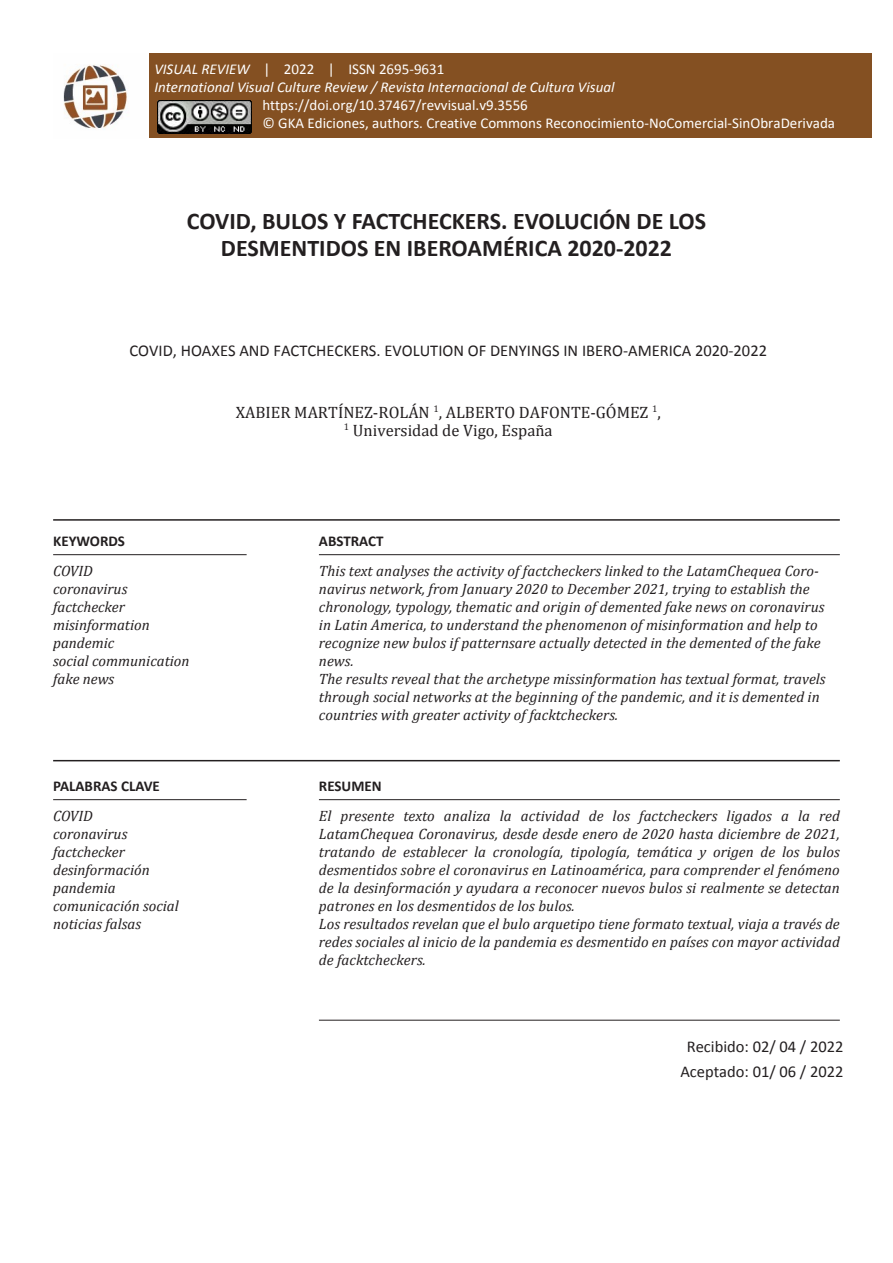
<style>
.page{position:relative;width:893px;height:1263px;background:#fff}
.page>*{position:absolute;margin:0;border:0;box-sizing:border-box;transform-origin:0 0}
.Titulo_Artículo{font:700 24px/27px "Calibri";color:#231f20;text-align:center}
.Titulo_Ingles{font:16.5px "Calibri";color:#231f20}
.Cita{font:16.5px/18px "Cambria";color:#231f20;text-align:center}
.DATE-HOME{font:16.5px/24.6px "Calibri";color:#231f20;text-align:center}
.CONTENT-HOME{font:italic 15px/18px "Cambria";letter-spacing:.005em;color:#231f20}
.t1{font:15px "Calibri";color:#fff}
.t2{font:italic 15px "Calibri";color:#fff}
.WORDS-HOME{font:700 15px "Calibri";color:#231f20}
.s1{font-style:italic}
</style>
<div class="page">
<hr style="left:53px;top:519px;width:787px;height:2px;background:#231f20">
<hr style="left:53px;top:760px;width:787px;height:1px;background:#231f20">
<hr style="left:53px;top:554px;width:194px;height:1px;background:#231f20">
<hr style="left:53px;top:799px;width:194px;height:1px;background:#231f20">
<hr style="left:319px;top:554px;width:521px;height:1px;background:#231f20">
<hr style="left:319px;top:799px;width:521px;height:1px;background:#231f20">
<hr style="left:319px;top:1020px;width:521px;height:1px;background:#231f20">
<img style="left:63px;top:64px;width:64px;height:66px">
<div style="left:150px;top:53px;width:722px;height:85px;background:#845022"></div>
<img style="left:158px;top:100px;width:93px;height:33px">
<p class="t1" style="left:154px;top:60px;width:292px"><span class="s1">VISUAL REVIEW</span> | 2022 | ISSN 2695-9631</p>
<p class="t2" style="left:154px;top:78px;width:462px">International Visual Culture Review / Revista Internacional de Cultura Visual</p>
<p class="t1" style="left:262px;top:96px;width:267px">https://doi.org/10.37467/revvisual.v9.3556</p>
<p class="t1" style="left:262px;top:113px;width:574px">© GKA Ediciones, authors. Creative Commons Reconocimiento-NoComercial-SinObraDerivada</p>
<p class="Titulo_Artículo" style="left:187px;top:206px;width:521px">COVID, BULOS Y FACTCHECKERS. EVOLUCIÓN DE LOS<br>DESMENTIDOS EN IBEROAMÉRICA 2020-2022</p>
<p class="Titulo_Ingles" style="left:129px;top:340px;width:639px">COVID, HOAXES AND FACTCHECKERS. EVOLUTION OF DENYINGS IN IBERO-AMERICA 2020-2022</p>
<p class="WORDS-HOME" style="left:53px;top:530px;width:73px">KEYWORDS</p>
<p class="CONTENT-HOME" style="left:53px;top:561px;width:41px">COVID</p>
<p class="CONTENT-HOME" style="left:53px;top:579px;width:76px">coronavirus</p>
<p class="CONTENT-HOME" style="left:53px;top:597px;width:73px">factchecker</p>
<p class="CONTENT-HOME" style="left:53px;top:615px;width:98px">misinformation</p>
<p class="CONTENT-HOME" style="left:53px;top:633px;width:63px">pandemic</p>
<p class="CONTENT-HOME" style="left:53px;top:651px;width:138px">social communication</p>
<p class="CONTENT-HOME" style="left:53px;top:669px;width:63px">fake news</p>
<p class="WORDS-HOME" style="left:53px;top:775px;width:108px">PALABRAS CLAVE</p>
<p class="CONTENT-HOME" style="left:53px;top:806px;width:41px">COVID</p>
<p class="CONTENT-HOME" style="left:53px;top:824px;width:76px">coronavirus</p>
<p class="CONTENT-HOME" style="left:53px;top:842px;width:73px">factchecker</p>
<p class="CONTENT-HOME" style="left:53px;top:860px;width:98px">desinformación</p>
<p class="CONTENT-HOME" style="left:53px;top:878px;width:64px">pandemia</p>
<p class="CONTENT-HOME" style="left:53px;top:896px;width:127px">comunicación social</p>
<p class="CONTENT-HOME" style="left:53px;top:914px;width:89px">noticias falsas</p>
<p class="Cita" style="left:236px;top:403px;width:427px">XABIER MARTÍNEZ-ROLÁN <sup>1</sup>, ALBERTO DAFONTE-GÓMEZ <sup>1</sup>,<br><sup>1</sup> Universidad de Vigo, España</p>
<p class="WORDS-HOME" style="left:319px;top:530px;width:66px">ABSTRACT</p>
<p class="CONTENT-HOME" style="left:319px;top:561px;width:507px">This text analyses the activity of factcheckers linked to the LatamChequea Coro&shy;navirus network, from January 2020 to December 2021, trying to establish the chronology, typology, thematic and origin of demented fake news on coronavirus in Latin America, to understand the phenomenon of misinformation and help to recognize new bulos if patternsare actually detected in the demented of the fake news.</p>
<p class="CONTENT-HOME" style="left:319px;top:669px;width:508px">The results reveal that the archetype missinformation has textual format, travels through social networks at the beginning of the pandemic, and it is demented in countries with greater activity of facktcheckers.</p>
<p class="WORDS-HOME" style="left:319px;top:775px;width:64px">RESUMEN</p>
<p class="CONTENT-HOME" style="left:319px;top:806px;width:522px;text-align:justify">El presente texto analiza la actividad de los factcheckers ligados a la red LatamChequea Coronavirus, desde desde enero de 2020 hasta diciembre de 2021, tratando de establecer la cronología, tipología, temática y origen de los bulos desmentidos sobre el coronavirus en Latinoamérica, para comprender el fenómeno de la desinformación y ayudara a reconocer nuevos bulos si realmente se detectan patrones en los desmentidos de los bulos.</p>
<p class="CONTENT-HOME" style="left:319px;top:914px;width:522px;text-align:justify">Los resultados revelan que el bulo arquetipo tiene formato textual, viaja a través de redes sociales al inicio de la pandemia es desmentido en países con mayor actividad de facktcheckers.</p>
<p class="DATE-HOME" style="left:680px;top:1034px;width:165px">Recibido: 02/ 04 / 2022<br>Aceptado: 01/ 06 / 2022</p>
</div>
